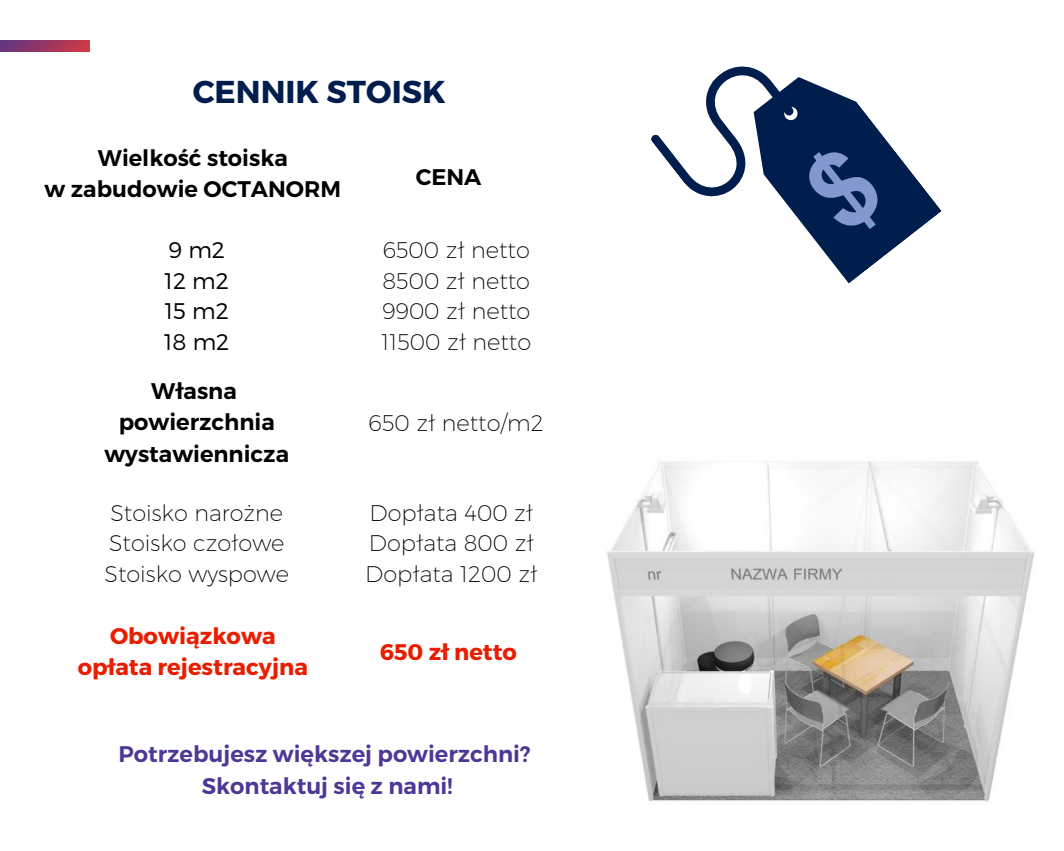
<style>
.page{position:relative;width:1064px;height:851px;background:#fff}
.page>*{position:absolute;margin:0;border:0;box-sizing:border-box;transform-origin:0 0}
.t1{font:700 31.65px "Montserrat";color:#001e4d}
.t2{font:600 22.65px/31.5px "Montserrat";color:#4f3795;text-align:center}
.t3{font:600 22.65px/31.5px "Montserrat";color:#000;text-align:center}
.t4{font:200 22.5px/30.5px "Montserrat";color:#000}
.t5{font:700 22.5px/30.5px "Montserrat";color:#e91d00;text-align:center}
.t6{font:600 22.5px/30.5px "Montserrat";color:#000;text-align:center}
.t7{font:300 22.5px/30.5px "Montserrat";color:#000}
</style>
<div class="page">
<img style="left:0;top:41px;width:89px;height:11px">
<img style="left:607px;top:461px;width:427px;height:341px">
<svg style="left:816px;top:148px;width:125px;height:135px"></svg>
<svg style="left:651px;top:66px;width:241px;height:176px"></svg>
<h1 class="t1" style="left:193px;top:71px;width:254px">CENNIK STOISK</h1>
<p class="t6" style="left:45px;top:143px;width:298px">Wielkość stoiska<br>w zabudowie OCTANORM</p>
<p class="t6" style="left:415px;top:162px;width:67px">CENA</p>
<p class="t7" style="left:164px;top:234px;width:67px">9 m2<br>12 m2<br>15 m2<br>18 m2</p>
<p class="t4" style="left:381px;top:235px;width:151px;text-align:justify">6500 zł netto 8500 zł netto 9900 zł netto 11500 zł netto</p>
<p class="t3" style="left:104px;top:375px;width:186px">Własna powierzchnia wystawiennicza</p>
<p class="t4" style="left:368px;top:408px;width:177px">650 zł netto/m2</p>
<p class="t4" style="left:104px;top:497px;width:186px">Stoisko narożne<br>Stoisko czołowe<br>Stoisko wyspowe</p>
<p class="t4" style="left:365px;top:497px;width:173px">Dopłata 400 zł<br>Dopłata 800 zł<br>Dopłata 1200 zł</p>
<p class="t5" style="left:78px;top:620px;width:231px">Obowiązkowa opłata rejestracyjna</p>
<p class="t5" style="left:380px;top:635px;width:139px">650 zł netto</p>
<p class="t2" style="left:119px;top:738px;width:413px">Potrzebujesz większej powierzchni?<br>Skontaktuj się z nami!</p>
</div>
